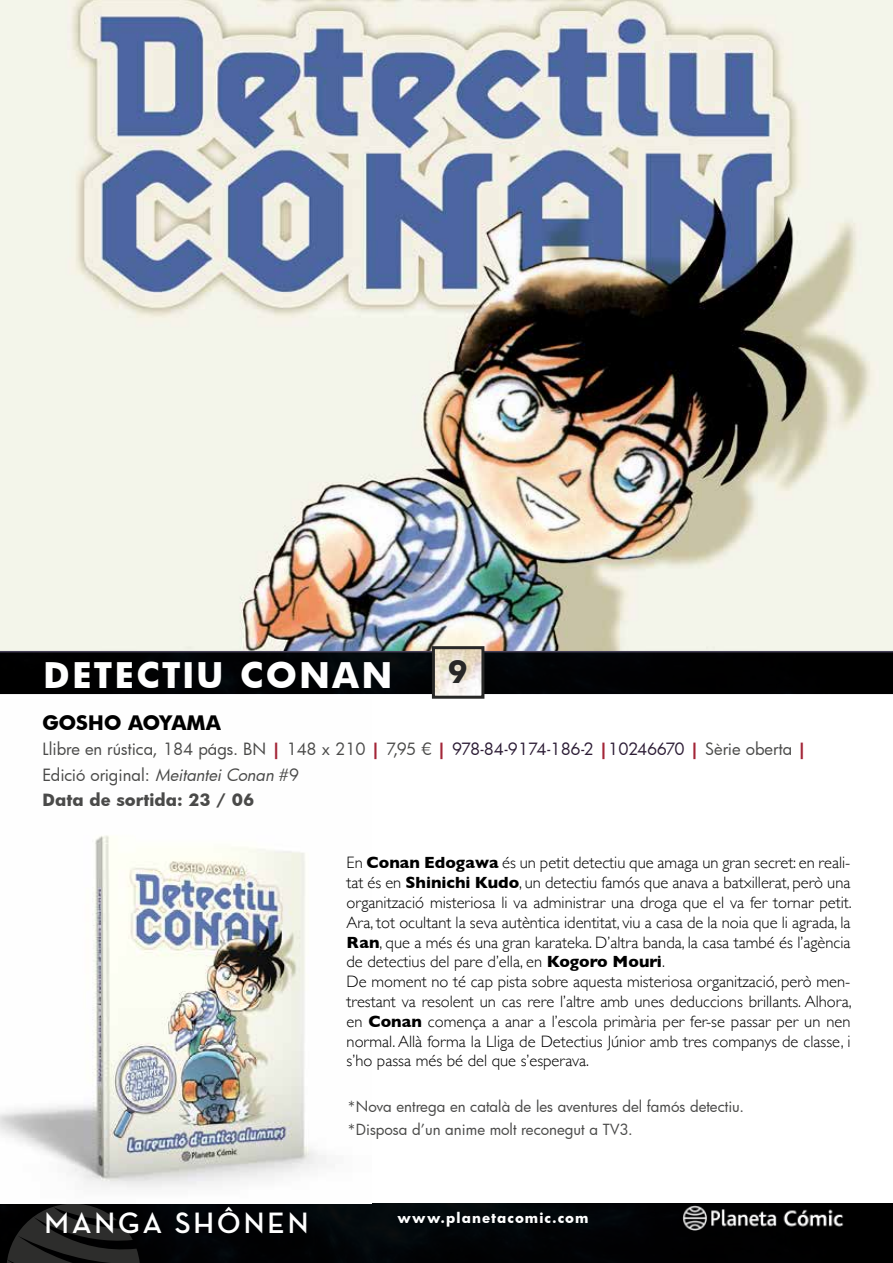
<style>
.page{position:relative;width:893px;height:1263px;background:#fff}
.page>*{position:absolute;margin:0;border:0;box-sizing:border-box;transform-origin:0 0}
.t1{font:700 34.5px "Futura";letter-spacing:.075em;color:#fff}
.t2{font:700 30px "Neutra Disp";letter-spacing:.1em;color:#fff}
.t3{font:700 30px "Futura";color:#282827}
.t4{font:700 19.5px "Futura";color:#000}
.t5{font:300 16.5px/19.8px "Gill Sans";color:#000}
.t6{font:16.5px/25.5px "Futura";letter-spacing:-.005em;color:#4a4a49}
.t7{font:15px/22.2px "Futura";color:#4a4a49}
.t8{font:700 13.5px "Futura";letter-spacing:.075em;color:#fff}
.s1{font-weight:700;color:#a22436}
.s2{color:#2c1c35}
.s3{font-style:italic}
.s4{font-weight:700}
</style>
<div class="page">
<img style="left:0;top:652px;width:893px;height:42px">
<div style="left:0;top:1204px;width:893px;height:59px;background:#010305"></div>
<svg style="left:3px;top:1204px;width:137px;height:59px;background:#1a1a19"></svg>
<img style="left:0;top:835px;width:326px;height:353px">
<img style="left:0;top:0;width:893px;height:652px">
<img style="left:680px;top:1204px;width:174px;height:28px">
<img style="left:436px;top:650px;width:44px;height:45px">
<div style="left:432px;top:646px;width:52px;height:53px;border:3px solid #282827"></div>
<h1 class="t1" style="left:44px;top:651px;width:350px">DETECTIU CONAN</h1>
<h2 class="t3" style="left:447px;top:651px;width:22px">9</h2>
<p class="t4" style="left:43px;top:709px;width:180px">GOSHO AOYAMA</p>
<p class="t6" style="left:43px;top:736px;width:766px">Llibre en rústica, 184 págs. BN <span class="s1">|</span> 148 x 210 <span class="s1">|</span> 7,95 € <span class="s1">|</span> <span class="s2">978-84-9174-186-2</span> <span class="s1">|</span><span class="s2">10246670</span> <span class="s1">|</span> Sèrie oberta <span class="s1">|<br></span>Edició original: <span class="s3">Meitantei Conan</span> #9<br><span class="s4">Data de sortida: 23 / 06</span></p>
<p class="t5" style="left:347px;top:852px;width:507px">En <span class="s4">Conan Edogawa</span> és un petit detectiu que amaga un gran secret: en reali&shy;tat és en <span class="s4">Shinichi Kudo</span>, un detectiu famós que anava a batxillerat, però una organització misteriosa li va administrar una droga que el va fer tornar petit.<br>Ara, tot ocultant la seva autèntica identitat, viu a casa de la noia que li agrada, la <span class="s4">Ran</span>, que a més és una gran karateka. D’altra banda, la casa també és l’agència de detectius del pare d’ella, en <span class="s4">Kogoro Mouri</span>.<br>De moment no té cap pista sobre aquesta misteriosa organització, però men&shy;trestant va resolent un cas rere l’altre amb unes deduccions brillants. Alhora, en <span class="s4">Conan</span> comença a anar a l’escola primària per fer-se passar per un nen normal. Allà forma la Lliga de Detectius Júnior amb tres companys de classe, i s’ho passa més bé del que s’esperava.</p>
<h2 class="t2" style="left:45px;top:1206px;width:265px">MANGA SHÔNEN</h2>
<p class="t7" style="left:347px;top:1095px;width:398px">*Nova entrega en català de les aventures del famós detectiu. *Disposa d’un anime molt reconegut a TV3.</p>
<p class="t8" style="left:398px;top:1209px;width:192px">www.planetacomic.com</p>
</div>
